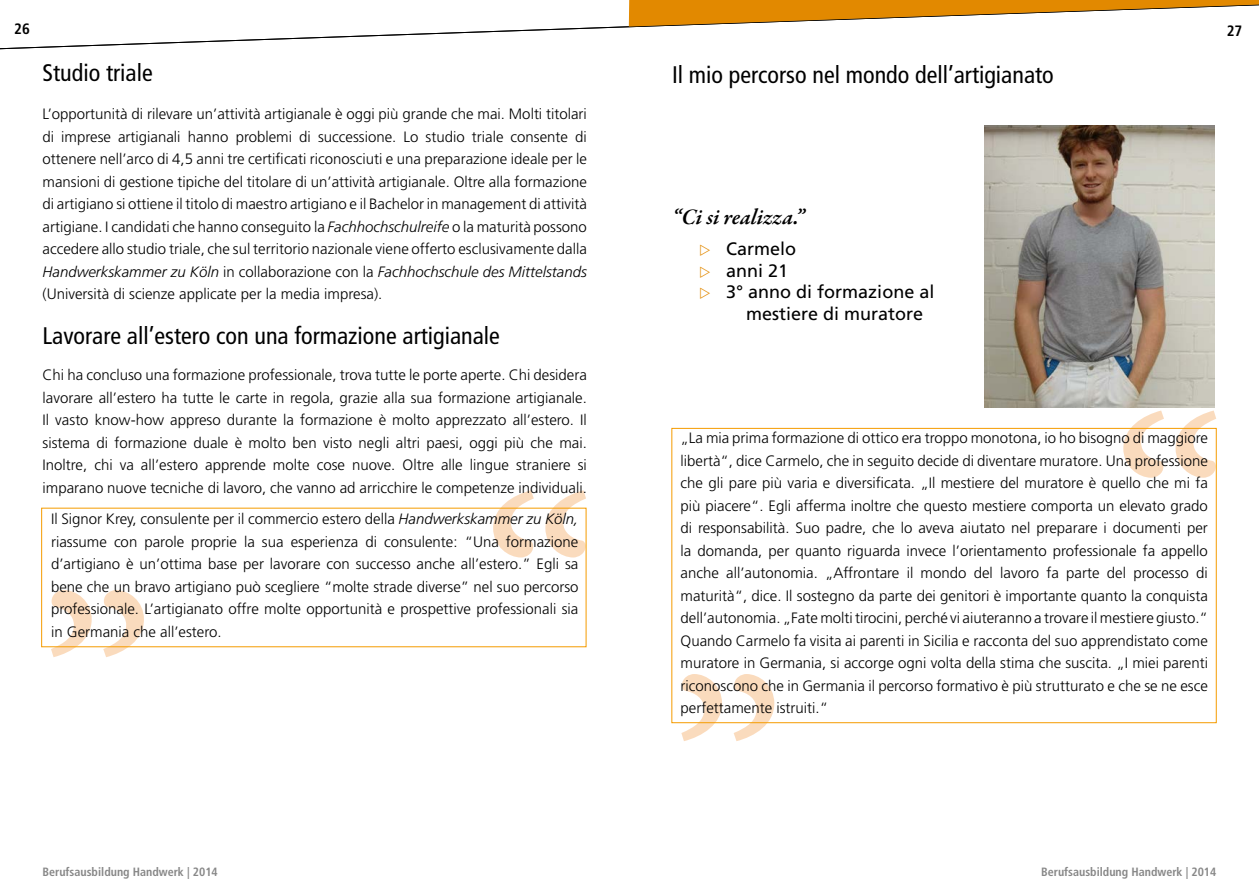
<style>
.page{position:relative;width:1259px;height:893px;background:#fff}
.page>*{position:absolute;margin:0;border:0;box-sizing:border-box;transform-origin:0 0}
.t1{font:condensed 24px "Frutiger";color:#000}
.t2{font:italic 600 22.5px "Garamond Premr Pro";color:#000}
.t3{font:18px "Frutiger";color:#000}
.t4{font:300 15px/22.5px "Frutiger";color:#000;text-align:justify}
.t5{font:700 condensed 12px "Frutiger";color:#878787}
.s1{font-style:italic}
</style>
<div class="page">
<svg style="left:0;top:18px;width:636px;height:32px"></svg>
<svg style="left:629px;top:0;width:630px;height:27px"></svg>
<svg style="left:493px;top:490px;width:93px;height:67px"></svg>
<svg style="left:51px;top:590px;width:93px;height:67px"></svg>
<img style="left:984px;top:125px;width:230px;height:282px">
<svg style="left:1123px;top:410px;width:93px;height:68px"></svg>
<svg style="left:681px;top:674px;width:93px;height:67px"></svg>
<div style="left:671px;top:428px;width:545px;height:295px;border:1px solid #f59c00"></div>
<h1 class="t1" style="left:43px;top:58px;width:112px">Studio triale</h1>
<p class="t4" style="left:43px;top:103px;width:546px">L’opportunità di rilevare un’attività artigianale è oggi più grande che mai. Molti titolari di imprese artigianali hanno problemi di successione. Lo studio triale consente di ottenere nell’arco di 4,5 anni tre certificati riconosciuti e una preparazione ideale per le mansioni di gestione tipiche del titolare di un’attività artigianale. Oltre alla formazione di artigiano si ottiene il titolo di maestro artigiano e il Bachelor in management di attività artigiane. I candidati che hanno conseguito la <span class="s1">Fachhochschulreife</span> o la maturità possono accedere allo studio triale, che sul territorio nazionale viene offerto esclusivamente dalla <span class="s1">Handwerkskammer zu Köln</span> in collaborazione con la <span class="s1">Fachhochschule des Mittelstands </span>(Università di scienze applicate per la media impresa).</p>
<h1 class="t1" style="left:43px;top:321px;width:459px">Lavorare all’estero con una formazione artigianale</h1>
<p class="t4" style="left:43px;top:364px;width:546px">Chi ha concluso una formazione professionale, trova tutte le porte aperte. Chi desidera lavorare all’estero ha tutte le carte in regola, grazie alla sua formazione artigianale.<br>Il vasto know-how appreso durante la formazione è molto apprezzato all’estero. Il sistema di formazione duale è molto ben visto negli altri paesi, oggi più che mai.<br>Inoltre, chi va all’estero apprende molte cose nuove. Oltre alle lingue straniere si imparano nuove tecniche di lavoro, che vanno ad arricchire le competenze individuali.</p>
<p class="t4" style="left:51px;top:508px;width:529px">Il Signor Krey, consulente per il commercio estero della <span class="s1">Handwerkskammer zu Köln, </span>riassume con parole proprie la sua esperienza di consulente: “Una formazione d’artigiano è un’ottima base per lavorare con successo anche all’estero.” Egli sa bene che un bravo artigiano può scegliere “molte strade diverse” nel suo percorso professionale. L’artigianato offre molte opportunità e prospettive professionali sia in Germania che all’estero.</p>
<p class="t5" style="left:43px;top:865px;width:177px">Berufsausbildung Handwerk | 2014</p>
<h1 class="t1" style="left:672px;top:61px;width:383px">Il mio percorso nel mondo dell’artigianato</h1>
<h2 class="t2" style="left:672px;top:203px;width:134px">“Ci si realizza.”</h2>
<p class="t3" style="left:726px;top:238px;width:72px">Carmelo</p>
<p class="t3" style="left:726px;top:260px;width:64px">anni 21</p>
<p class="t3" style="left:726px;top:281px;width:210px">3° anno di formazione al</p>
<p class="t3" style="left:746px;top:303px;width:179px">mestiere di muratore</p>
<p class="t4" style="left:680px;top:427px;width:529px">„La mia prima formazione di ottico era troppo monotona, io ho bisogno di maggiore libertà“, dice Carmelo, che in seguito decide di diventare muratore. Una professione che gli pare più varia e diversificata. „Il mestiere del muratore è quello che mi fa più piacere“. Egli afferma inoltre che questo mestiere comporta un elevato grado di responsabilità. Suo padre, che lo aveva aiutato nel preparare i documenti per la domanda, per quanto riguarda invece l’orientamento professionale fa appello anche all’autonomia. „Affrontare il mondo del lavoro fa parte del processo di maturità“, dice. Il sostegno da parte dei genitori è importante quanto la conquista dell’autonomia. „Fate molti tirocini, perché vi aiuteranno a trovare il mestiere giusto.“ Quando Carmelo fa visita ai parenti in Sicilia e racconta del suo apprendistato come muratore in Germania, si accorge ogni volta della stima che suscita. „I miei parenti riconoscono che in Germania il percorso formativo è più strutturato e che se ne esce perfettamente istruiti.“</p>
<p class="t5" style="left:1041px;top:865px;width:177px">Berufsausbildung Handwerk | 2014</p>
</div>
